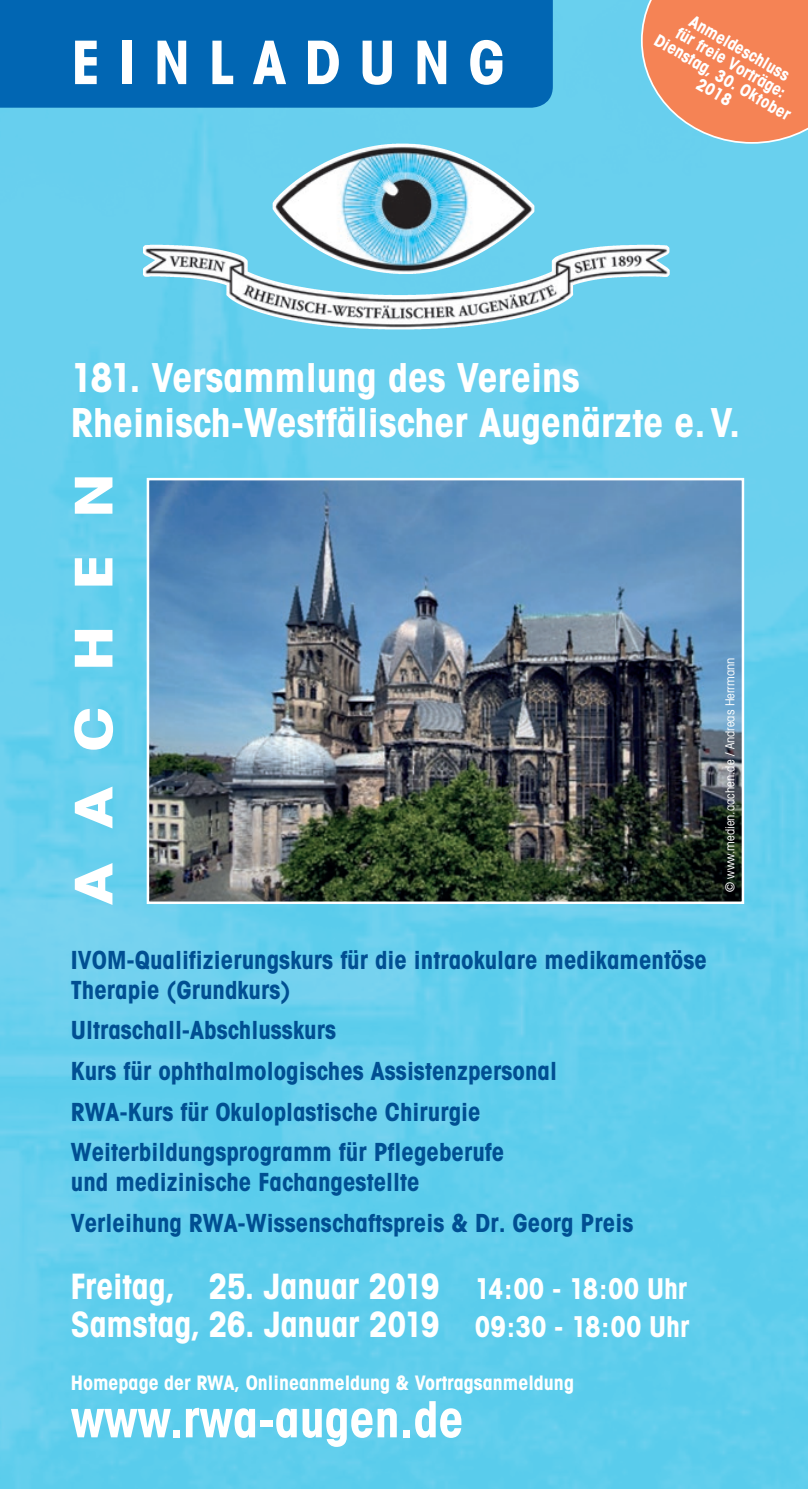
<style>
.page{position:relative;width:808px;height:1489px;background:#fff}
.page>*{position:absolute;margin:0;border:0;box-sizing:border-box;transform-origin:0 0}
.t1{font:700 condensed 60px "Avant Garde";letter-spacing:.3em;color:#fff}
.t2{font:700 condensed 52px "Avant Garde";letter-spacing:.45em;color:#fff;scale:1.46 1}
.t3{font:700 condensed 50px "Avant Garde";color:#fff}
.t4{font:700 condensed 40px/45px "Avant Garde";color:#fff}
.t5{font:700 condensed 35px/37.5px "Avant Garde";letter-spacing:-.005em;color:#fff}
.t6{font:700 condensed 25px/40.5px "Avant Garde";color:#004f92}
.t7{font:700 condensed 20px "Avant Garde";color:#fff}
.t8{font:700 condensed 17px/17px "Avant Garde";color:#fff;text-align:center}
.t9{font:condensed 12.5px "Avant Garde";color:#fff}
.s1{font-size:28.75px}
</style>
<div class="page">
<img style="left:0;top:0;width:808px;height:1488px">
<img style="left:150px;top:481px;width:591px;height:420px">
<div style="left:147px;top:478px;width:597px;height:426px;border:2px solid #fff"></div>
<svg style="left:641px;top:0;width:167px;height:144px;background:#e48e6a"></svg>
<div style="left:0;top:0;width:553px;height:108px;background:#0166b3"></div>
<img style="left:367px;top:144px;width:29px;height:3px">
<h1 class="t1" style="left:71px;top:24px;width:435px">EINLADUNG</h1>
<p class="t8" style="left:677px;top:1px;width:156px;rotate:30deg">Anmeldeschluss<br>für freie Vorträge:<br>Dienstag, 30. Oktober<br>2018</p>
<h3 class="t4" style="left:71px;top:354px;width:671px">181. Versammlung des Vereins<br>Rheinisch-Westfälischer Augenärzte e. V.</h3>
<h2 class="t2" style="left:60px;top:905px;width:298px;rotate:-90deg">AACHEN</h2>
<p class="t6" style="left:71px;top:944px;width:638px;line-height:30px">IVOM-Qualifizierungskurs für die intraokulare medikamentöse<br>Therapie (Grundkurs)</p>
<p class="t6" style="left:71px;top:1009px;width:488px">Ultraschall-Abschlusskurs<br>Kurs für ophthalmologisches Assistenzpersonal RWA-Kurs für Okuloplastische Chirurgie Weiterbildungsprogramm für Pflegeberufe</p>
<p class="t6" style="left:71px;top:1161px;width:564px">und medizinische Fachangestellte<br>Verleihung RWA-Wissenschaftspreis &amp; Dr. Georg Preis</p>
<h3 class="t5" style="left:71px;top:1266px;width:620px">Freitag, 25. Januar 2019 <span class="s1">14:00 - 18:00 Uhr<br></span>Samstag, 26. Januar 2019 <span class="s1">09:30 - 18:00 Uhr</span></h3>
<p class="t7" style="left:71px;top:1369px;width:505px">Homepage der RWA, Onlineanmeldung &amp; Vortragsanmeldung</p>
<h3 class="t3" style="left:71px;top:1387px;width:394px">www.rwa-augen.de</h3>
<p class="t9" style="left:722px;top:892px;width:236px;rotate:-90deg">© www.medien.aachen.de / Andreas Herrmann</p>
</div>
